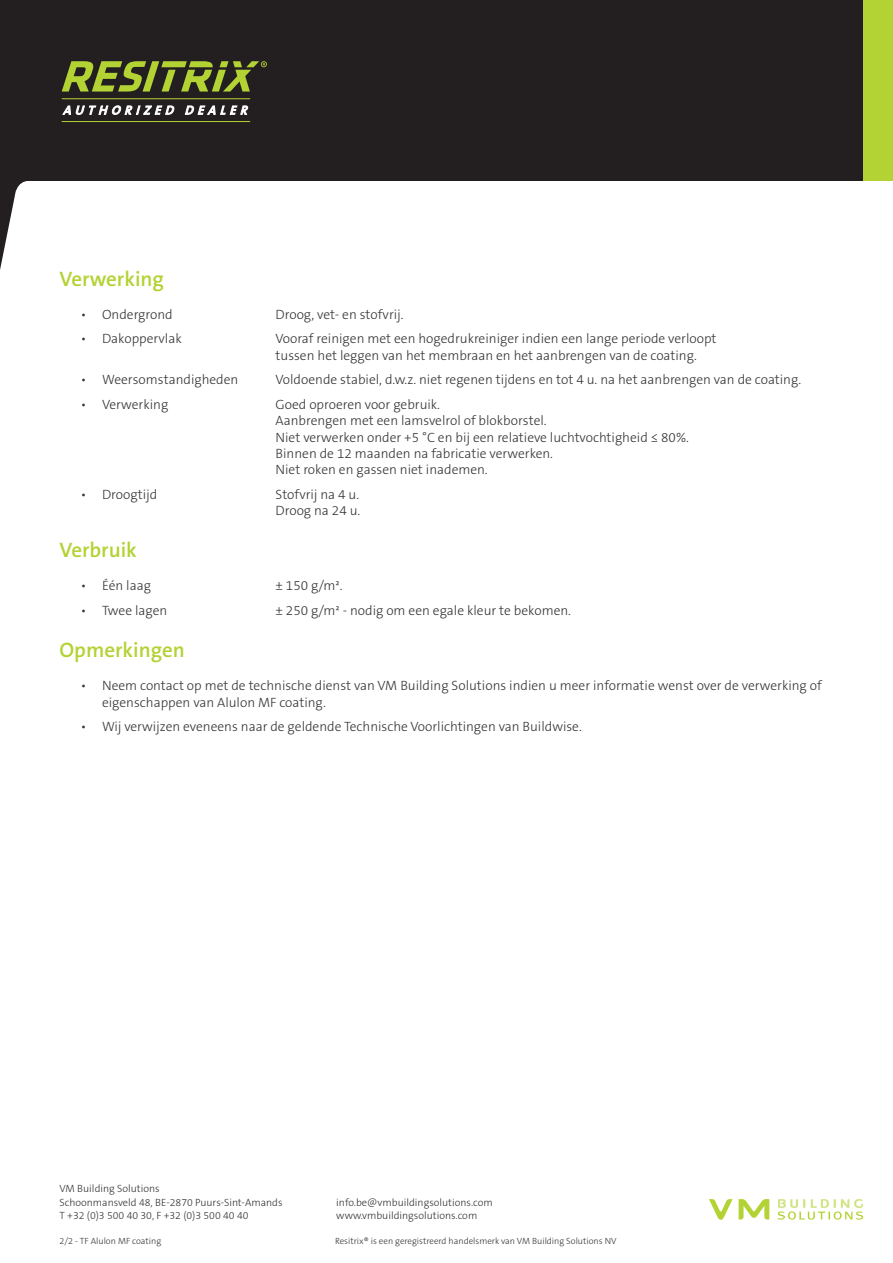
<style>
.page{position:relative;width:893px;height:1263px;background:#fff}
.page>*{position:absolute;margin:0;border:0;box-sizing:border-box;transform-origin:0 0}
.SECTION{font:600 21px "The Sans B W6";color:#b3d234}
.BODY{font:300 13.5px/16.2px "The Sans B W3";color:#363536}
.t1{font:300 10.5px/13.5px "The Sans B W3";color:#363536}
.t2{font:300 9px "The Sans B W3";color:#363536}
</style>
<div class="page">
<div style="left:0;top:0;width:886px;height:181px;background:#231f20"></div>
<div style="left:863px;top:0;width:30px;height:181px;background:#b3d234"></div>
<svg style="left:62px;top:105px;width:112px;height:10px"></svg>
<svg style="left:185px;top:105px;width:63px;height:10px"></svg>
<svg style="left:62px;top:61px;width:205px;height:31px"></svg>
<hr style="left:62px;top:98px;width:188px;height:1px;background:#b3d234">
<hr style="left:62px;top:121px;width:188px;height:1px;background:#b3d234">
<svg style="left:777px;top:1199px;width:86px;height:21px"></svg>
<svg style="left:709px;top:1199px;width:60px;height:21px"></svg>
<svg style="left:1px;top:181px;width:26px;height:84px"></svg>
<hr style="left:0;top:181px;width:1px;height:89px;background:#231f20">
<p class="SECTION" style="left:60px;top:265px;width:106px">Verwerking</p>
<p class="BODY" style="left:81px;top:306px;width:93px">• Ondergrond</p>
<p class="BODY" style="left:276px;top:306px;width:130px">Droog, vet- en stofvrij.</p>
<p class="BODY" style="left:81px;top:331px;width:102px">• Dakoppervlak</p>
<p class="BODY" style="left:276px;top:331px;width:443px">Vooraf reinigen met een hogedrukreiniger indien een lange periode verloopt tussen het leggen van het membraan en het aanbrengen van de coating.</p>
<p class="BODY" style="left:81px;top:372px;width:159px">• Weersomstandigheden</p>
<p class="BODY" style="left:276px;top:372px;width:527px">Voldoende stabiel, d.w.z. niet regenen tijdens en tot 4 u. na het aanbrengen van de coating.</p>
<p class="BODY" style="left:81px;top:396px;width:89px">• Verwerking</p>
<p class="BODY" style="left:276px;top:396px;width:166px">Goed oproeren voor gebruik.</p>
<p class="BODY" style="left:276px;top:413px;width:273px">Aanbrengen met een lamsvelrol of blokborstel.</p>
<p class="BODY" style="left:276px;top:429px;width:415px">Niet verwerken onder +5 °C en bij een relatieve luchtvochtigheid ≤ 80%.</p>
<p class="BODY" style="left:276px;top:445px;width:279px">Binnen de 12 maanden na fabricatie verwerken.</p>
<p class="BODY" style="left:276px;top:461px;width:214px">Niet roken en gassen niet inademen.</p>
<p class="BODY" style="left:81px;top:486px;width:78px">• Droogtijd</p>
<p class="BODY" style="left:276px;top:486px;width:85px">Stofvrij na 4 u.</p>
<p class="BODY" style="left:276px;top:502px;width:86px">Droog na 24 u.</p>
<p class="SECTION" style="left:60px;top:536px;width:79px">Verbruik</p>
<p class="BODY" style="left:81px;top:578px;width:72px">• Één laag</p>
<p class="BODY" style="left:276px;top:578px;width:69px">± 150 g/m².</p>
<p class="BODY" style="left:81px;top:602px;width:88px">• Twee lagen</p>
<p class="BODY" style="left:276px;top:602px;width:297px">± 250 g/m² - nodig om een egale kleur te bekomen.</p>
<p class="SECTION" style="left:60px;top:637px;width:127px">Opmerkingen</p>
<p class="BODY" style="left:102px;top:678px;width:721px;text-indent:-21px">• Neem contact op met de technische dienst van VM Building Solutions indien u meer informatie wenst over de verwerking of eigenschappen van Alulon MF coating.</p>
<p class="BODY" style="left:81px;top:719px;width:503px">• Wij verwijzen eveneens naar de geldende Technische Voorlichtingen van Buildwise.</p>
<p class="t1" style="left:60px;top:1182px;width:225px">VM Building Solutions<br>Schoonmansveld 48, BE-2870 Puurs-Sint-Amands<br>T +32 (0)3 500 40 30, F +32 (0)3 500 40 40</p>
<p class="t1" style="left:336px;top:1196px;width:158px">info.be@vmbuildingsolutions.com www.vmbuildingsolutions.com</p>
<p class="t2" style="left:60px;top:1235px;width:103px">2/2 - TF Alulon MF coating</p>
<p class="t2" style="left:335px;top:1235px;width:283px">Resitrix® is een geregistreerd handelsmerk van VM Building Solutions NV</p>
</div>
